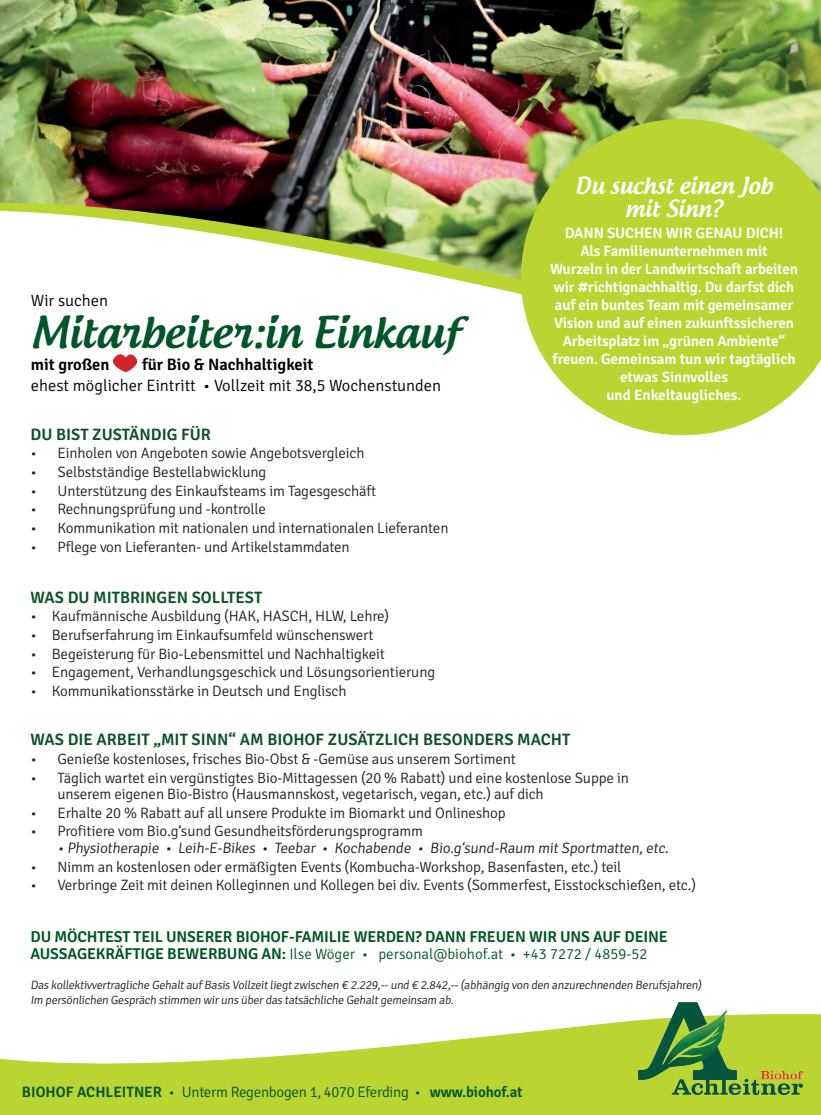
<style>
.page{position:relative;width:821px;height:1115px;background:#fff}
.page>*{position:absolute;margin:0;border:0;box-sizing:border-box;transform-origin:0 0}
.t1{font:500 42px "Androgyne";color:#005529}
.t2{font:500 22.5px/22.5px "Androgyne";color:#fff;text-align:center}
.t3{font:600 16.5px "Signika";color:#0d5326}
.t4{font:300 16.5px "Signika";color:#000}
.t5{font:600 16.5px "Signika";color:#000}
.t6{font:600 15.75px "Signika";letter-spacing:-.01em;color:#005529}
.t7{font:300 15px/16.5px "Signika";letter-spacing:-.01em;color:#231f20}
.t8{font:600 15px/18px "Signika";letter-spacing:-.01em;color:#fff;text-align:center}
.t9{font:300 15px "Signika";letter-spacing:-.01em;color:#005529}
.t10{font:300 12px/15px "Signika";color:#231f20}
.s1{font-weight:600;font-size:15.75px}
.s2{font-weight:600}
</style>
<div class="page">
<svg style="left:0;top:1014px;width:821px;height:100px;fill:#bad432"></svg>
<img style="left:638px;top:1002px;width:164px;height:92px">
<img style="left:0;top:0;width:821px;height:294px">
<svg style="left:521px;top:119px;width:300px;height:316px;fill:#bad432"></svg>
<svg style="left:113px;top:354px;width:25px;height:18px"></svg>
<p class="t4" style="left:31px;top:291px;width:79px">Wir suchen</p>
<h1 class="t1" style="left:31px;top:305px;width:431px">Mitarbeiter:in Einkauf</h1>
<p class="t5" style="left:31px;top:355px;width:80px">mit großen</p>
<p class="t5" style="left:142px;top:355px;width:173px">für Bio &amp; Nachhaltigkeit</p>
<p class="t4" style="left:31px;top:376px;width:412px">ehest möglicher Eintritt • Vollzeit mit 38,5 Wochenstunden</p>
<h2 class="t2" style="left:575px;top:174px;width:199px">Du suchst einen Job mit Sinn?</h2>
<p class="t8" style="left:550px;top:224px;width:249px">DANN SUCHEN WIR GENAU DICH!<br>Als Familienunternehmen mit<br>Wurzeln in der Landwirtschaft arbeiten wir #richtignachhaltig. Du darfst dich auf ein buntes Team mit gemeinsamer<br>Vision und auf einen zukunftssicheren<br>Arbeitsplatz im „grünen Ambiente“ freuen. Gemeinsam tun wir tagtäglich etwas Sinnvolles<br>und Enkeltaugliches.</p>
<p class="t3" style="left:30px;top:424px;width:182px">DU BIST ZUSTÄNDIG FÜR</p>
<p class="t7" style="left:30px;top:445px;width:335px">• Einholen von Angeboten sowie Angebotsvergleich</p>
<p class="t7" style="left:30px;top:464px;width:237px">• Selbstständige Bestellabwicklung</p>
<p class="t7" style="left:30px;top:482px;width:347px">• Unterstützung des Einkaufsteams im Tagesgeschäft</p>
<p class="t7" style="left:30px;top:501px;width:237px">• Rechnungsprüfung und -kontrolle</p>
<p class="t7" style="left:30px;top:519px;width:419px">• Kommunikation mit nationalen und internationalen Lieferanten</p>
<p class="t7" style="left:30px;top:539px;width:321px">• Pflege von Lieferanten- und Artikelstammdaten</p>
<p class="t3" style="left:30px;top:587px;width:233px">WAS DU MITBRINGEN SOLLTEST</p>
<p class="t7" style="left:30px;top:608px;width:360px">• Kaufmännische Ausbildung (HAK, HASCH, HLW, Lehre)</p>
<p class="t7" style="left:30px;top:626px;width:344px">• Berufserfahrung im Einkaufsumfeld wünschenswert</p>
<p class="t7" style="left:30px;top:645px;width:356px">• Begeisterung für Bio-Lebensmittel und Nachhaltigkeit</p>
<p class="t7" style="left:30px;top:664px;width:406px">• Engagement, Verhandlungsgeschick und Lösungsorientierung</p>
<p class="t7" style="left:30px;top:682px;width:318px">• Kommunikationsstärke in Deutsch und Englisch</p>
<p class="t3" style="left:30px;top:729px;width:541px">WAS DIE ARBEIT „MIT SINN“ AM BIOHOF ZUSÄTZLICH BESONDERS MACHT</p>
<p class="t7" style="left:30px;top:750px;width:487px">• Genieße kostenloses, frisches Bio-Obst &amp; -Gemüse aus unserem Sortiment</p>
<p class="t7" style="left:57px;top:769px;width:573px;text-indent:-27px">• Täglich wartet ein vergünstigtes Bio-Mittagessen (20 % Rabatt) und eine kostenlose Suppe in unserem eigenen Bio-Bistro (Hausmannskost, vegetarisch, vegan, etc.) auf dich</p>
<p class="t7" style="left:30px;top:804px;width:477px">• Erhalte 20 % Rabatt auf all unsere Produkte im Biomarkt und Onlineshop</p>
<p class="t7" style="left:30px;top:823px;width:394px">• Profitiere vom Bio.g‘sund Gesundheitsförderungsprogramm</p>
<p class="t7" style="left:57px;top:839px;width:614px">• Physiotherapie • Leih-E-Bikes • Teebar • Kochabende • Bio.g‘sund-Raum mit Sportmatten, etc.</p>
<p class="t7" style="left:30px;top:858px;width:592px">• Nimm an kostenlosen oder ermäßigten Events (Kombucha-Workshop, Basenfasten, etc.) teil</p>
<p class="t7" style="left:30px;top:876px;width:667px">• Verbringe Zeit mit deinen Kolleginnen und Kollegen bei div. Events (Sommerfest, Eisstockschießen, etc.)</p>
<p class="t6" style="left:30px;top:927px;width:639px">DU MÖCHTEST TEIL UNSERER BIOHOF-FAMILIE WERDEN? DANN FREUEN WIR UNS AUF DEINE</p>
<p class="t9" style="left:30px;top:945px;width:618px"><span class="s1">AUSSAGEKRÄFTIGE BEWERBUNG AN:</span> Ilse Wöger • personal@biohof.at • +43 7272 / 4859-52</p>
<p class="t10" style="left:30px;top:977px;width:674px">Das kollektivvertragliche Gehalt auf Basis Vollzeit liegt zwischen € 2.229,-- und € 2.842,-- (abhängig von den anzurechnenden Berufsjahren)<br>Im persönlichen Gespräch stimmen wir uns über das tatsächliche Gehalt gemeinsam ab.</p>
<p class="t9" style="left:22px;top:1083px;width:502px"><span class="s2">BIOHOF ACHLEITNER</span> • Unterm Regenbogen 1, 4070 Eferding • <span class="s2">www.biohof.at</span></p>
</div>
